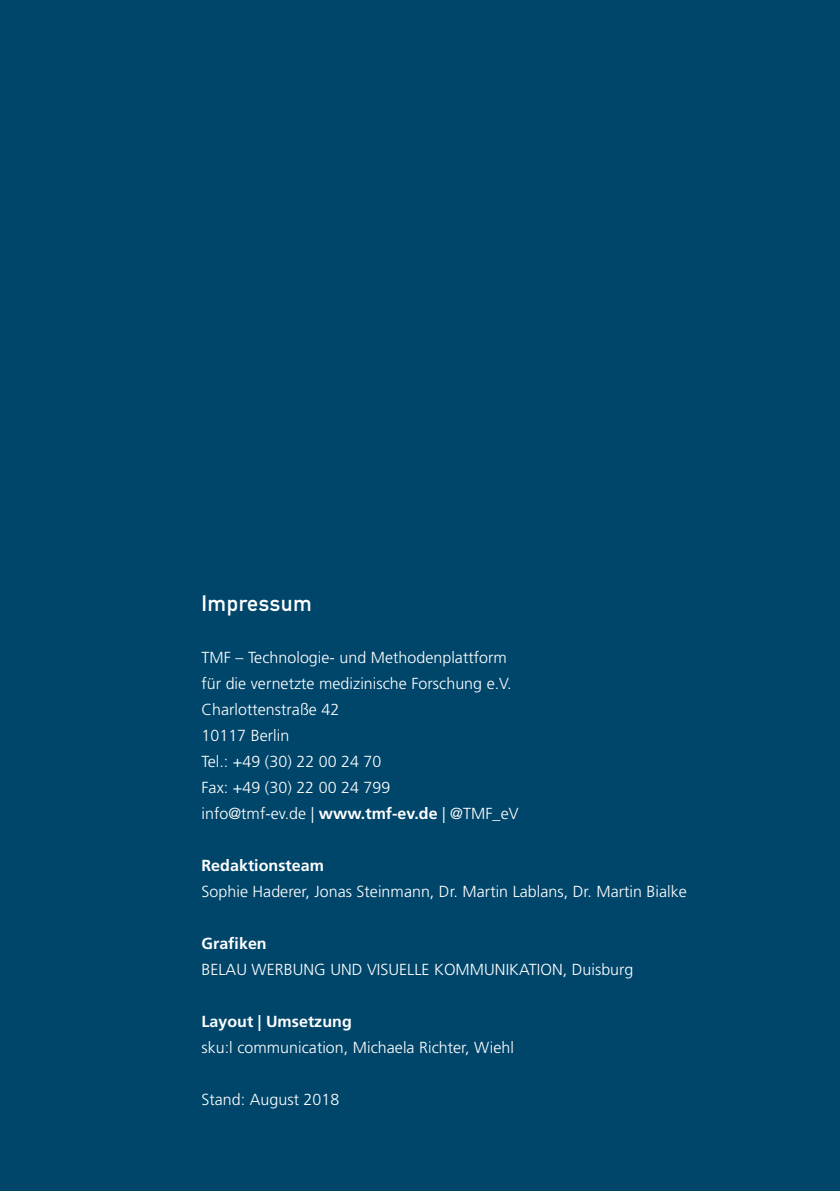
<style>
.page{position:relative;width:840px;height:1191px;background:#fff}
.page>*{position:absolute;margin:0;border:0;box-sizing:border-box;transform-origin:0 0}
.t1{font:22px "DIN Mittelschrift";letter-spacing:.02em;color:#fff}
.t2{font:300 16px/26px "Frutiger LT Std";letter-spacing:.005em;color:#fff}
.t3{font:700 16px "Frutiger LT Std";letter-spacing:.005em;color:#fff}
.s1{font-weight:700}
</style>
<div class="page">
<div style="left:0;top:0;width:839px;height:1191px;background:#00466b"></div>
<h1 class="t1" style="left:201px;top:590px;width:112px">Impressum</h1>
<p class="t2" style="left:201px;top:645px;width:318px">TMF – Technologie- und Methodenplattform für die vernetzte medizinische Forschung e.V.<br>Charlottenstraße 42<br>10117 Berlin<br>Tel.: +49 (30) 22 00 24 70<br>Fax: +49 (30) 22 00 24 799<br>info@tmf-ev.de | <span class="s1">www.tmf-ev.de</span> | @TMF_eV</p>
<p class="t3" style="left:201px;top:856px;width:124px">Redaktionsteam</p>
<p class="t2" style="left:201px;top:879px;width:486px">Sophie Haderer, Jonas Steinmann, Dr. Martin Lablans, Dr. Martin Bialke</p>
<p class="t3" style="left:201px;top:934px;width:67px">Grafiken</p>
<p class="t2" style="left:201px;top:957px;width:433px">BELAU WERBUNG UND VISUELLE KOMMUNIKATION, Duisburg</p>
<p class="t3" style="left:201px;top:1012px;width:152px">Layout | Umsetzung</p>
<p class="t2" style="left:201px;top:1035px;width:314px">sku:l communication, Michaela Richter, Wiehl</p>
<p class="t2" style="left:201px;top:1087px;width:139px">Stand: August 2018</p>
</div>
